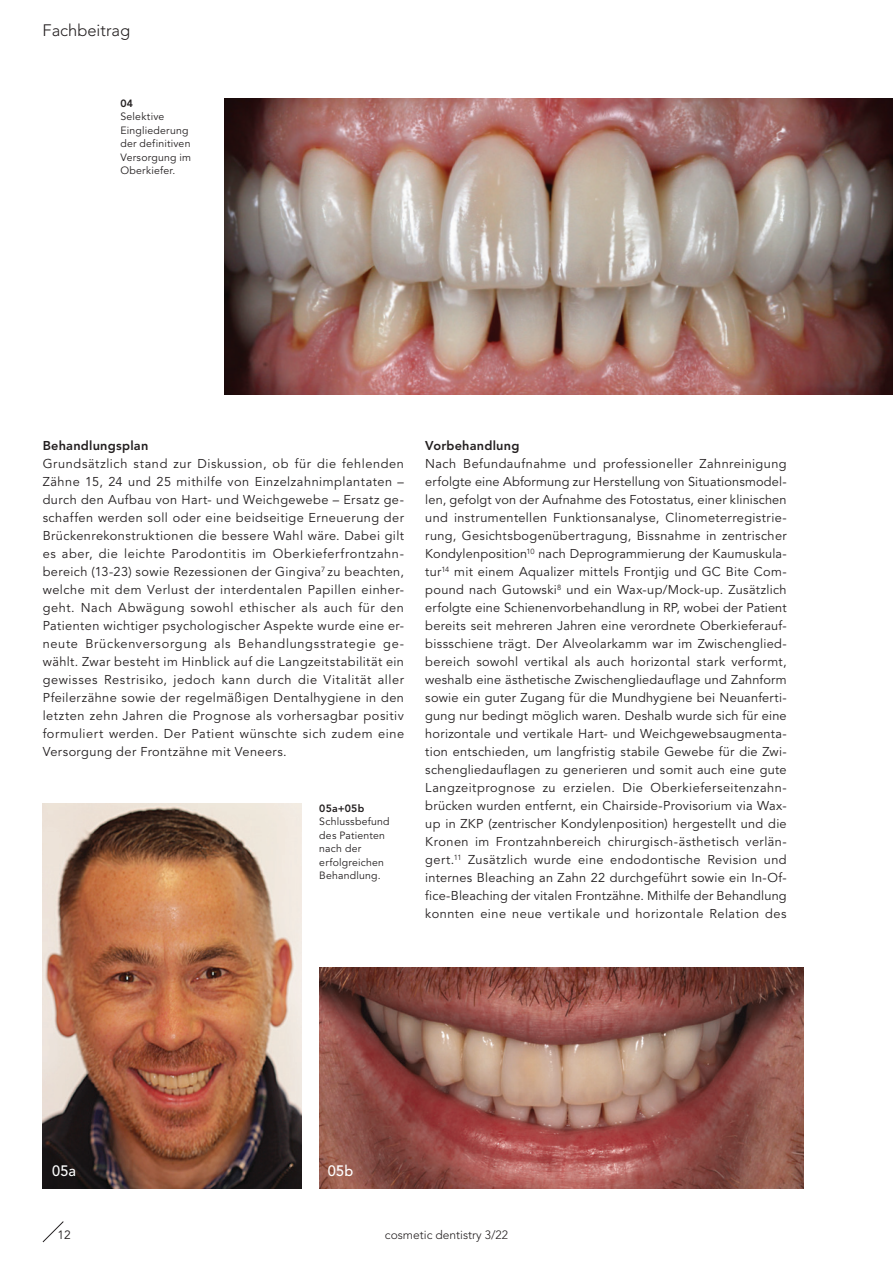
<style>
.page{position:relative;width:893px;height:1263px;background:#fff}
.page>*{position:absolute;margin:0;border:0;box-sizing:border-box;transform-origin:0 0}
.t1{font:300 16.5px "Avenir LT Std";color:#231f20}
.Image{font:500 15px "Avenir LT Std";letter-spacing:.015em;color:#fff}
.Content{font:12.75px/18px "Avenir LT Std";letter-spacing:.04em;color:#231f20;text-align:justify}
.Content-2{font:800 12.75px "Avenir LT Std";letter-spacing:.015em;color:#231f20}
.t2{font:300 12px "Avenir LT Std";color:#231f20}
.t3{font:12px "Avenir LT Std";color:#231f20}
.t4{font:10.5px/13.5px "Avenir LT Std";letter-spacing:.02em;color:#231f20}
.t5{font:800 10.5px "Avenir LT Std";letter-spacing:.015em;color:#231f20}
</style>
<div class="page">
<img style="left:319px;top:968px;width:485px;height:220px">
<img style="left:43px;top:804px;width:258px;height:384px">
<img style="left:224px;top:98px;width:669px;height:297px">
<svg style="left:42px;top:1221px;width:22px;height:22px"></svg>
<p class="t1" style="left:43px;top:21px;width:89px">Fachbeitrag</p>
<p class="t5" style="left:121px;top:97px;width:14px">04</p>
<p class="t4" style="left:121px;top:110px;width:72px">Selektive<br>Eingliederung der definitiven<br>Versorgung im<br>Oberkiefer.</p>
<p class="Content-2" style="left:43px;top:438px;width:107px">Behandlungsplan</p>
<p class="Content" style="left:43px;top:455px;width:363px">Grundsätzlich stand zur Diskussion, ob für die fehlenden Zähne 15, 24 und 25 mithilfe von Einzelzahnimplantaten – durch den Aufbau von Hart- und Weichgewebe – Ersatz ge&shy;schaffen werden soll oder eine beidseitige Erneuerung der Brückenrekonstruktionen die bessere Wahl wäre. Dabei gilt es aber, die leichte Parodontitis im Oberkieferfrontzahn&shy;bereich (13-23) sowie Rezessionen der Gingiva<sup>7</sup> zu beachten, welche mit dem Verlust der interdentalen Papillen einher&shy;geht. Nach Abwägung sowohl ethischer als auch für den Patienten wichtiger psychologischer Aspekte wurde eine er&shy;neute Brückenversorgung als Behandlungsstrategie ge&shy;wählt. Zwar besteht im Hinblick auf die Langzeitstabilität ein gewisses Restrisiko, jedoch kann durch die Vitalität aller Pfeilerzähne sowie der regelmäßigen Dentalhygiene in den letzten zehn Jahren die Prognose als vorhersagbar positiv formuliert werden. Der Patient wünschte sich zudem eine Versorgung der Frontzähne mit Veneers.</p>
<p class="t5" style="left:319px;top:802px;width:46px">05a+05b</p>
<p class="t4" style="left:319px;top:815px;width:72px">Schlussbefund des Patienten nach der erfolgreichen<br>Behandlung.</p>
<p class="Content-2" style="left:425px;top:438px;width:96px">Vorbehandlung</p>
<p class="Content" style="left:425px;top:455px;width:363px">Nach Befundaufnahme und professioneller Zahnreinigung erfolgte eine Abformung zur Herstellung von Situationsmodel&shy;len, gefolgt von der Aufnahme des Fotostatus, einer klinischen und instrumentellen Funktionsanalyse, Clinometerregistrie&shy;rung, Gesichtsbogenübertragung, Bissnahme in zentrischer Kondylenposition<sup>10</sup> nach Deprogrammierung der Kaumuskula&shy;tur<sup>14</sup> mit einem Aqualizer mittels Frontjig und GC Bite Com&shy;pound nach Gutowski<sup>8</sup> und ein Wax-up/Mock-up. Zusätzlich erfolgte eine Schienenvorbehandlung in RP, wobei der Patient bereits seit mehreren Jahren eine verordnete Oberkieferauf&shy;bissschiene trägt. Der Alveolarkamm war im Zwischenglied&shy;bereich sowohl vertikal als auch horizontal stark verformt, weshalb eine ästhetische Zwischengliedauflage und Zahnform sowie ein guter Zugang für die Mundhygiene bei Neuanferti&shy;gung nur bedingt möglich waren. Deshalb wurde sich für eine horizontale und vertikale Hart- und Weichgewebsaugmenta&shy;tion entschieden, um langfristig stabile Gewebe für die Zwi&shy;schengliedauflagen zu generieren und somit auch eine gute Langzeitprognose zu erzielen. Die Oberkieferseitenzahn&shy;brücken wurden entfernt, ein Chairside-Provisorium via Wax&shy;up in ZKP (zentrischer Kondylenposition) hergestellt und die Kronen im Frontzahnbereich chirurgisch-ästhetisch verlän&shy;gert.<sup>11</sup> Zusätzlich wurde eine endodontische Revision und internes Bleaching an Zahn 22 durchgeführt sowie ein In-Of&shy;fice-Bleaching der vitalen Frontzähne. Mithilfe der Behandlung konnten eine neue vertikale und horizontale Relation des</p>
<p class="Image" style="left:52px;top:1162px;width:25px">05a</p>
<p class="Image" style="left:328px;top:1162px;width:27px">05b</p>
<p class="t3" style="left:57px;top:1228px;width:15px">12</p>
<p class="t2" style="left:385px;top:1228px;width:125px">cosmetic dentistry 3/22</p>
</div>
